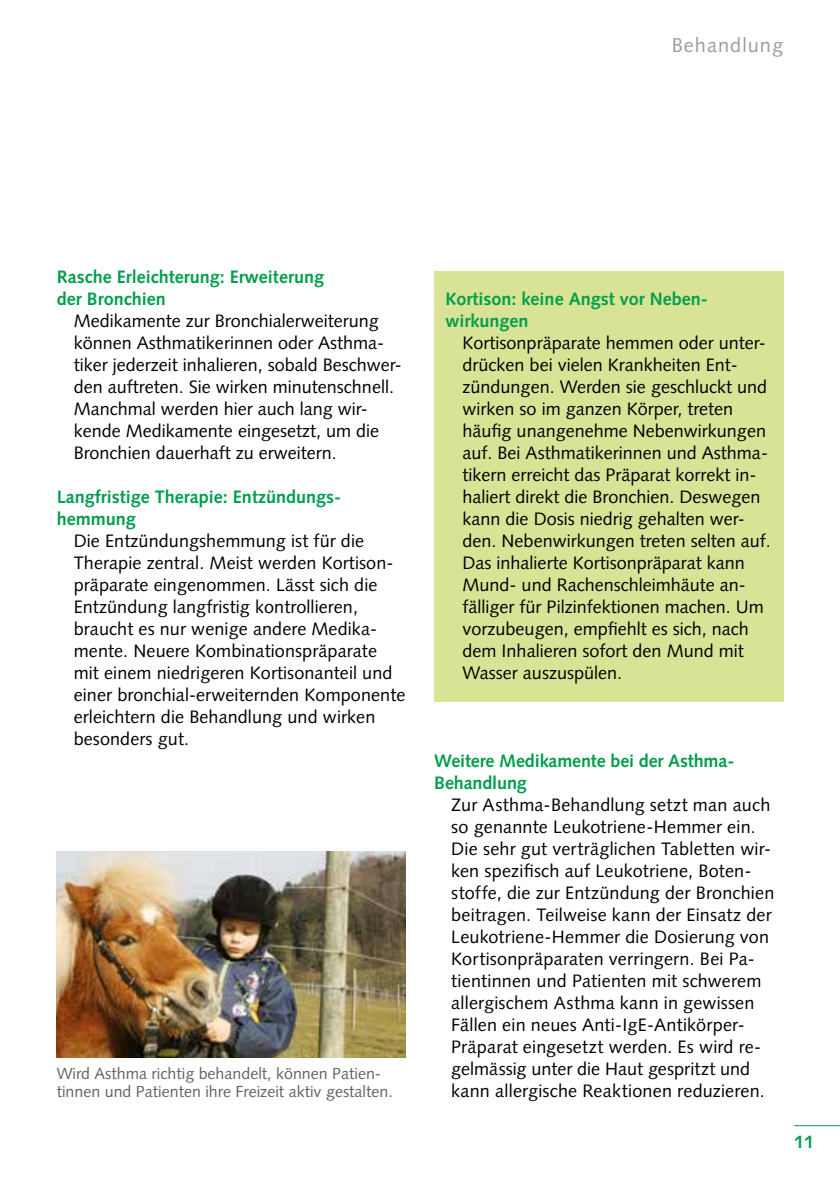
<style>
.page{position:relative;width:840px;height:1191px;background:#fff}
.page>*{position:absolute;margin:0;border:0;box-sizing:border-box;transform-origin:0 0}
.t1{font:20px "Syntax LT Std";letter-spacing:.05em;color:#9d9d9c}
.t2{font:18px/22px "Syntax LT Std";color:#000}
.t3{font:700 18px/22px "Syntax LT Std";color:#009e4d}
.t4{font:16px/18px "Syntax LT Std";color:#646363}
</style>
<div class="page">
<hr style="left:793px;top:1125px;width:46px;height:1px;background:#009e4d">
<div style="left:434px;top:271px;width:348px;height:430px;background:#d8e395"></div>
<img style="left:57px;top:851px;width:348px;height:206px">
<p class="t1" style="left:671px;top:33px;width:113px">Behandlung</p>
<p class="t3" style="left:57px;top:266px;width:269px">Rasche Erleichterung: Erweiterung der Bronchien</p>
<p class="t2" style="left:74px;top:310px;width:329px">Medikamente zur Bronchialerweiterung können Asthmatikerinnen oder Asthma&shy;tiker jederzeit inhalieren, sobald Beschwer&shy;den auftreten. Sie wirken minutenschnell.<br>Manchmal werden hier auch lang wir&shy;kende Medikamente eingesetzt, um die Bronchien dauerhaft zu erweitern.</p>
<p class="t3" style="left:57px;top:486px;width:283px">Langfristige Therapie: Entzündungs&shy;hemmung</p>
<p class="t2" style="left:74px;top:530px;width:333px">Die Entzündungshemmung ist für die Therapie zentral. Meist werden Kortison&shy;präparate eingenommen. Lässt sich die Entzündung langfristig kontrollieren, braucht es nur wenige andere Medika&shy;mente. Neuere Kombinationspräparate mit einem niedrigeren Kortisonanteil und einer bronchial-erweiternden Komponente erleichtern die Behandlung und wirken besonders gut.</p>
<p class="t4" style="left:57px;top:1064px;width:337px">Wird Asthma richtig behandelt, können Patien&shy;tinnen und Patienten ihre Freizeit aktiv gestalten.</p>
<p class="t3" style="left:445px;top:288px;width:261px">Kortison: keine Angst vor Neben&shy;wirkungen</p>
<p class="t2" style="left:462px;top:332px;width:309px">Kortisonpräparate hemmen oder unter&shy;drücken bei vielen Krankheiten Ent&shy;zündungen. Werden sie geschluckt und wirken so im ganzen Körper, treten häufig unangenehme Nebenwirkungen auf. Bei Asthmatikerinnen und Asthma&shy;tikern erreicht das Präparat korrekt in&shy;haliert direkt die Bronchien. Deswegen kann die Dosis niedrig gehalten wer&shy;den. Nebenwirkungen treten selten auf.<br>Das inhalierte Kortisonpräparat kann Mund- und Rachenschleimhäute an&shy;fälliger für Pilzinfektionen machen. Um vorzubeugen, empfiehlt es sich, nach dem Inhalieren sofort den Mund mit Wasser auszuspülen.</p>
<p class="t3" style="left:434px;top:750px;width:301px">Weitere Medikamente bei der Asthma-<br>Behandlung</p>
<p class="t2" style="left:451px;top:794px;width:324px">Zur Asthma- Behandlung setzt man auch so genannte Leukotriene- Hemmer ein.<br>Die sehr gut verträglichen Tabletten wir&shy;ken spezifisch auf Leukotriene, Boten&shy;stoffe, die zur Entzündung der Bronchien beitragen. Teilweise kann der Einsatz der Leukotriene- Hemmer die Dosierung von Kortisonpräparaten verringern. Bei Pa&shy;tientinnen und Patienten mit schwerem allergischem Asthma kann in gewissen Fällen ein neues Anti-IgE-Antikörper-- Präparat eingesetzt werden. Es wird re&shy;gelmässig unter die Haut gespritzt und kann allergische Reaktionen reduzieren.</p>
<p class="t3" style="left:793px;top:1130px;width:22px">11</p>
</div>
